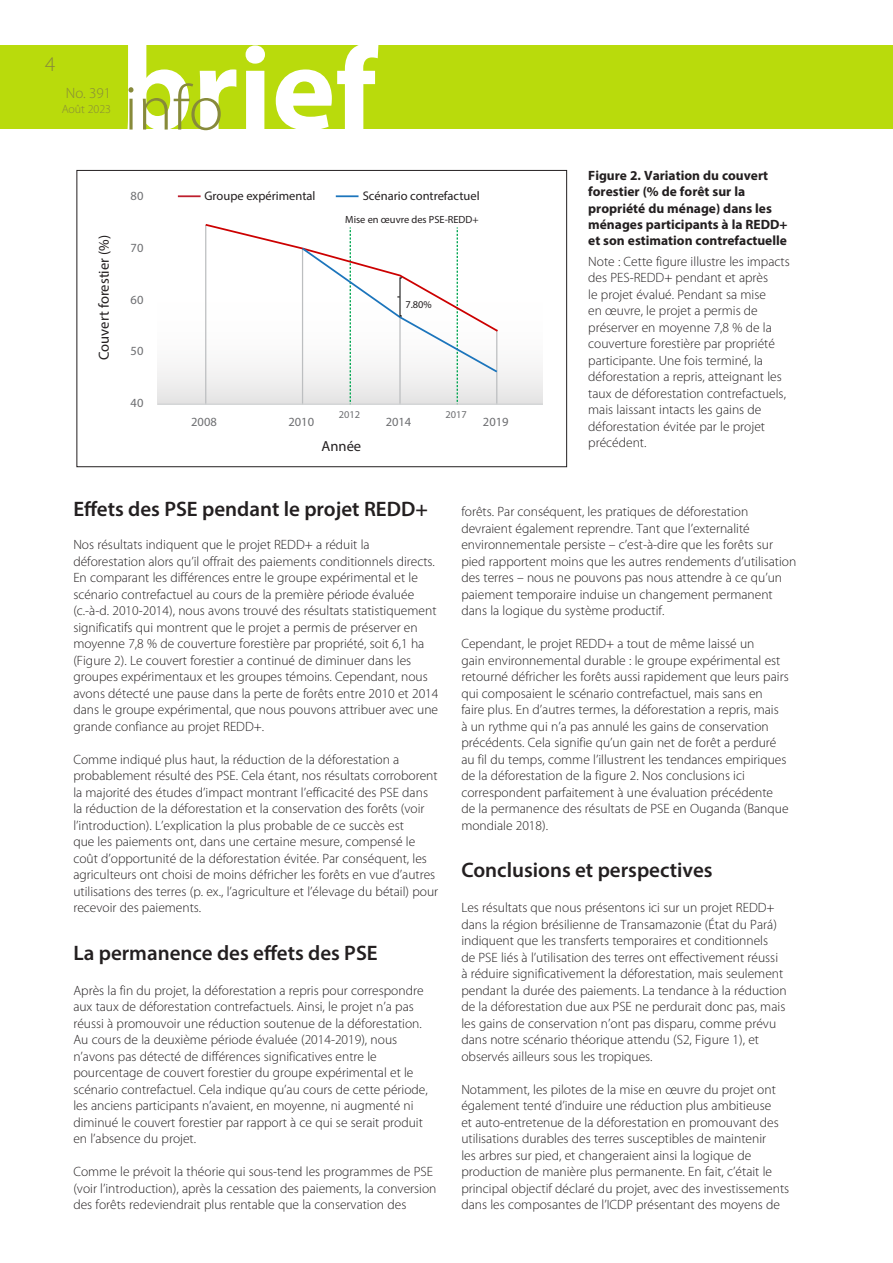
<style>
.page{position:relative;width:893px;height:1263px;background:#fff}
.page>*{position:absolute;margin:0;border:0;box-sizing:border-box;transform-origin:0 0}
.Brief-Heading_1{font:600 21px "Myriad Pro";color:#231f20}
.t1{font:300 21px "Myriad Pro";color:#878a3a}
.t2{font:300 15px "Myriad Pro";color:#878a3a}
.t3{font:14.55px "Myriad Pro";color:#231f20}
.Brief-Body_text{font:300 13.5px/16.5px "Myriad Pro";color:#231f20}
.Brief-Box_text{font:300 13.5px/16.5px "Myriad Pro";color:#231f20}
.Brief-Figure{font:700 13.5px/16.2px "Myriad Pro";color:#231f20}
.t4{font:12.45px "Myriad Pro";color:#231f20}
.t5{font:12.45px "Myriad Pro";color:#6d6e71}
.t6{font:300 12px "Myriad Pro";color:#878a3a}
.t7{font:10.35px "Myriad Pro";color:#231f20}
.t8{font:10.35px "Myriad Pro";color:#6d6e71}
</style>
<div class="page">
<div style="left:0;top:45px;width:893px;height:84px;background:#b9db0c"></div>
<svg style="left:128px;top:45px;width:250px;height:85px"></svg>
<div style="left:158px;top:210px;width:385px;height:194px;background:linear-gradient(to bottom,#fff,#f0f0f0)"></div>
<hr style="left:158px;top:403px;width:385px;height:2px;background:#d1d3d4">
<hr style="left:336px;top:195px;width:22px;height:2px;background:#1c75bc">
<hr style="left:178px;top:195px;width:23px;height:2px;background:#be1e2d">
<svg style="left:204px;top:223px;width:296px;height:182px"></svg>
<div style="left:76px;top:170px;width:491px;height:297px;border:1px solid #231f20"></div>
<h1 class="t1" style="left:45px;top:53px;width:12px">4</h1>
<p class="t2" style="left:66px;top:85px;width:47px">No. 391</p>
<p class="t6" style="left:62px;top:103px;width:51px">Août 2023</p>
<p class="t2" style="left:73px;top:85px;width:39px">No. 20</p>
<p class="t3" style="left:95px;top:360px;width:126px;rotate:-90deg">Couvert forestier (%)</p>
<p class="t5" style="left:131px;top:189px;width:14px">80</p>
<p class="t5" style="left:131px;top:240px;width:14px">70</p>
<p class="t5" style="left:131px;top:292px;width:14px">60</p>
<p class="t5" style="left:131px;top:344px;width:14px">50</p>
<p class="t5" style="left:131px;top:395px;width:14px">40</p>
<p class="t4" style="left:205px;top:188px;width:113px">Groupe expérimental</p>
<p class="t4" style="left:363px;top:188px;width:118px">Scénario contrefactuel</p>
<p class="t7" style="left:345px;top:213px;width:135px">Mise en œuvre des PSE-REDD+</p>
<p class="t7" style="left:405px;top:298px;width:28px">7.80%</p>
<p class="t8" style="left:339px;top:408px;width:23px">2012</p>
<p class="t8" style="left:445px;top:408px;width:23px">2017</p>
<p class="t5" style="left:386px;top:414px;width:27px">2014</p>
<p class="t5" style="left:191px;top:414px;width:27px">2008</p>
<p class="t5" style="left:483px;top:414px;width:27px">2019</p>
<p class="t5" style="left:288px;top:414px;width:27px">2010</p>
<p class="Brief-Figure" style="left:588px;top:167px;width:201px">Figure 2. Variation du couvert forestier (% de forêt sur la propriété du ménage) dans les ménages participants à la REDD+ et son estimation contrefactuelle</p>
<p class="Brief-Box_text" style="left:588px;top:253px;width:203px">Note : Cette figure illustre les impacts des PES-REDD+ pendant et après<br>le projet évalué. Pendant sa mise<br>en œuvre, le projet a permis de préserver en moyenne 7,8 % de la couverture forestière par propriété participante. Une fois terminé, la déforestation a repris, atteignant les taux de déforestation contrefactuels, mais laissant intacts les gains de déforestation évitée par le projet</p>
<p class="t3" style="left:322px;top:437px;width:41px">Année</p>
<p class="Brief-Box_text" style="left:588px;top:435px;width:60px">précédent.</p>
<p class="Brief-Heading_1" style="left:73px;top:496px;width:356px">Effets des PSE pendant le projet REDD+</p>
<p class="Brief-Body_text" style="left:73px;top:536px;width:367px">Nos résultats indiquent que le projet REDD+ a réduit la déforestation alors qu’il offrait des paiements conditionnels directs.<br>En comparant les différences entre le groupe expérimental et le scénario contrefactuel au cours de la première période évaluée (c.-à-d. 2010-2014), nous avons trouvé des résultats statistiquement significatifs qui montrent que le projet a permis de préserver en moyenne 7,8 % de couverture forestière par propriété, soit 6,1 ha (Figure 2). Le couvert forestier a continué de diminuer dans les groupes expérimentaux et les groupes témoins. Cependant, nous avons détecté une pause dans la perte de forêts entre 2010 et 2014 dans le groupe expérimental, que nous pouvons attribuer avec une grande confiance au projet REDD+.</p>
<p class="Brief-Body_text" style="left:73px;top:751px;width:366px">Comme indiqué plus haut, la réduction de la déforestation a probablement résulté des PSE. Cela étant, nos résultats corroborent la majorité des études d’impact montrant l’efficacité des PSE dans la réduction de la déforestation et la conservation des forêts (voir l’introduction). L’explication la plus probable de ce succès est<br>que les paiements ont, dans une certaine mesure, compensé le coût d’opportunité de la déforestation évitée. Par conséquent, les agriculteurs ont choisi de moins défricher les forêts en vue d’autres utilisations des terres (p. ex., l’agriculture et l’élevage du bétail) pour recevoir des paiements.</p>
<p class="Brief-Heading_1" style="left:73px;top:939px;width:306px">La permanence des effets des PSE</p>
<p class="Brief-Body_text" style="left:73px;top:982px;width:356px">Après la fin du projet, la déforestation a repris pour correspondre aux taux de déforestation contrefactuels. Ainsi, le projet n’a pas réussi à promouvoir une réduction soutenue de la déforestation.<br>Au cours de la deuxième période évaluée (2014-2019), nous n’avons pas détecté de différences significatives entre le pourcentage de couvert forestier du groupe expérimental et le scénario contrefactuel. Cela indique qu’au cours de cette période, les anciens participants n’avaient, en moyenne, ni augmenté ni diminué le couvert forestier par rapport à ce qui se serait produit en l’absence du projet.</p>
<p class="Brief-Body_text" style="left:73px;top:1163px;width:365px">Comme le prévoit la théorie qui sous-tend les programmes de PSE (voir l’introduction), après la cessation des paiements, la conversion des forêts redeviendrait plus rentable que la conservation des</p>
<p class="Brief-Body_text" style="left:461px;top:503px;width:336px">forêts. Par conséquent, les pratiques de déforestation devraient également reprendre. Tant que l’externalité environnementale persiste – c’est-à-dire que les forêts sur pied rapportent moins que les autres rendements d’utilisation des terres – nous ne pouvons pas nous attendre à ce qu’un paiement temporaire induise un changement permanent dans la logique du système productif.</p>
<p class="Brief-Body_text" style="left:461px;top:635px;width:329px">Cependant, le projet REDD+ a tout de même laissé un<br>gain environnemental durable : le groupe expérimental est retourné défricher les forêts aussi rapidement que leurs pairs qui composaient le scénario contrefactuel, mais sans en faire plus. En d’autres termes, la déforestation a repris, mais<br>à un rythme qui n’a pas annulé les gains de conservation précédents. Cela signifie qu’un gain net de forêt a perduré au fil du temps, comme l’illustrent les tendances empiriques de la déforestation de la figure 2. Nos conclusions ici correspondent parfaitement à une évaluation précédente de la permanence des résultats de PSE en Ouganda (Banque mondiale 2018).</p>
<p class="Brief-Heading_1" style="left:461px;top:857px;width:253px">Conclusions et perspectives</p>
<p class="Brief-Body_text" style="left:461px;top:899px;width:327px">Les résultats que nous présentons ici sur un projet REDD+ dans la région brésilienne de Transamazonie (État du Pará) indiquent que les transferts temporaires et conditionnels<br>de PSE liés à l’utilisation des terres ont effectivement réussi à réduire significativement la déforestation, mais seulement pendant la durée des paiements. La tendance à la réduction de la déforestation due aux PSE ne perdurait donc pas, mais les gains de conservation n’ont pas disparu, comme prévu dans notre scénario théorique attendu (S2, Figure 1), et observés ailleurs sous les tropiques.</p>
<p class="Brief-Body_text" style="left:461px;top:1081px;width:329px">Notamment, les pilotes de la mise en œuvre du projet ont également tenté d’induire une réduction plus ambitieuse<br>et auto-entretenue de la déforestation en promouvant des utilisations durables des terres susceptibles de maintenir<br>les arbres sur pied, et changeraient ainsi la logique de production de manière plus permanente. En fait, c’était le principal objectif déclaré du projet, avec des investissements dans les composantes de l’ICDP présentant des moyens de</p>
</div>
